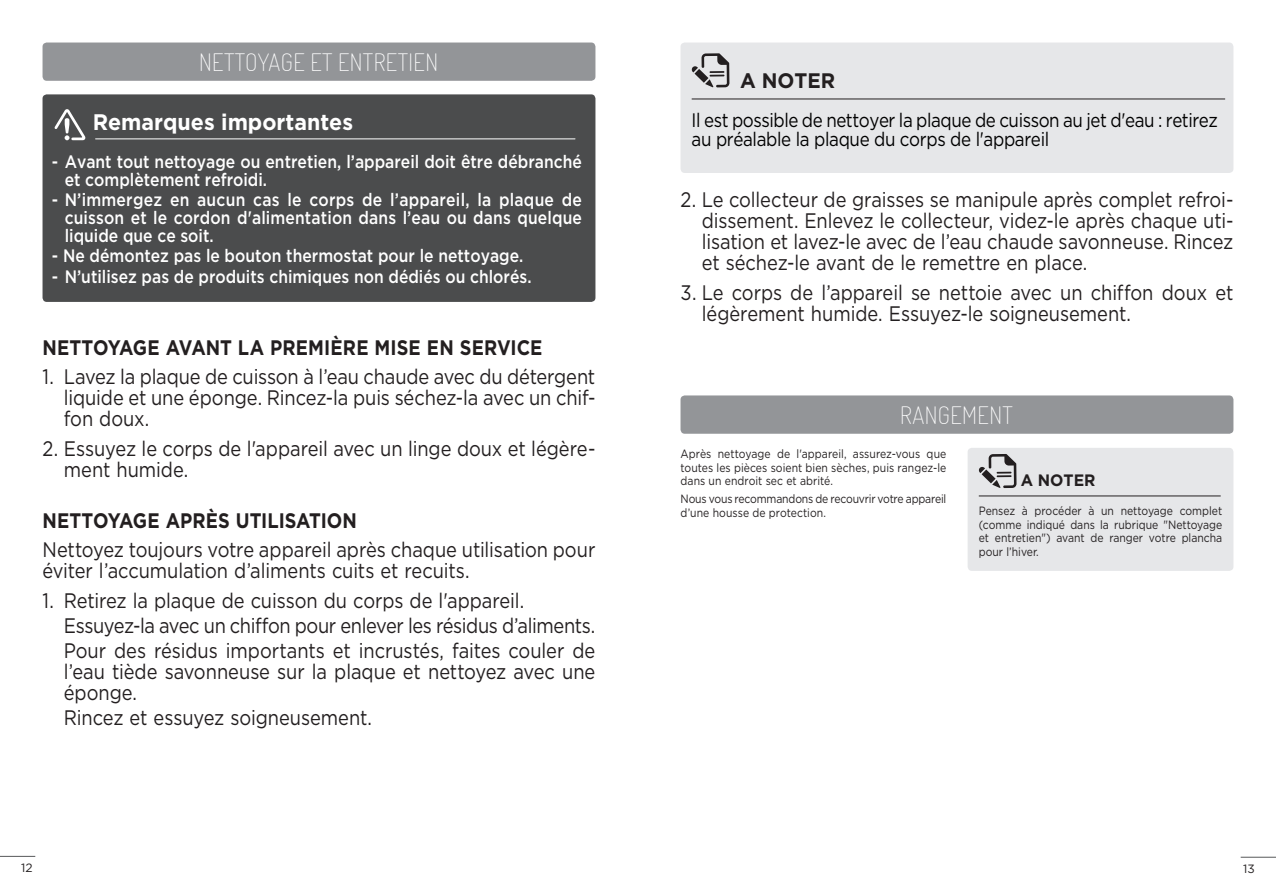
<style>
.page{position:relative;width:1276px;height:893px;background:#fff}
.page>*{position:absolute;margin:0;border:0;box-sizing:border-box;transform-origin:0 0}
.t1{font:200 24px "Dosis";letter-spacing:.02em;color:#fff;scale:.95 1}
.t2{font:700 22.5px "Gotham HTF";color:#fff;scale:.95 1}
.t3{font:21px/21px "Gotham HTF";letter-spacing:-.005em;color:#231f20;scale:.87 1}
.t4{font:700 21px "Gotham HTF";letter-spacing:.01em;color:#231f20;scale:.87 1}
.t5{font:700 21px "Gotham HTF";letter-spacing:.01em;color:#231f20;scale:.95 1}
.t6{font:19.5px/19.5px "Gotham HTF";letter-spacing:-.025em;color:#000;scale:.87 1}
.t7{font:500 18px/18px "Gotham HTF";color:#fff;scale:.87 1}
.t8{font:700 16.5px "Gotham HTF";color:#231f20;scale:.95 1}
.t9{font:12px/13.5px "Gotham HTF";color:#231f20;text-align:justify;scale:.87 1}
.t10{font:12px "Gotham HTF";color:#231f20}
</style>
<div class="page">
<div style="left:43px;top:94px;width:552px;height:208px;background:#4b4c4d;border-radius:4px"></div>
<svg style="left:54px;top:109px;width:32px;height:32px"></svg>
<hr style="left:96px;top:138px;width:479px;height:1px;background:#fff">
<div style="left:43px;top:43px;width:552px;height:38px;background:#939598;border-radius:4px"></div>
<hr style="left:1240px;top:857px;width:36px;height:1px;background:#57585a">
<hr style="left:0;top:856px;width:35px;height:1px;background:#57585a">
<div style="left:680px;top:395px;width:553px;height:39px;background:#939598;border-radius:4px"></div>
<div style="left:968px;top:448px;width:265px;height:123px;background:#e6e7e9"></div>
<hr style="left:978px;top:496px;width:242px;height:1px;background:#231f20">
<div style="left:680px;top:43px;width:553px;height:130px;background:#e6e7e9"></div>
<svg style="left:691px;top:53px;width:38px;height:34px"></svg>
<hr style="left:691px;top:99px;width:534px;height:1px;background:#231f20">
<p class="t1" style="left:199px;top:46px;width:253px">NETTOYAGE ET ENTRETIEN</p>
<p class="t2" style="left:93px;top:109px;width:276px">REMARQUES IMPORTANTES</p>
<p class="t7" style="left:65px;top:152px;width:596px;text-indent:-13px">- Avant tout nettoyage ou entretien, l’appareil doit être débranché et complètement refroidi.</p>
<p class="t7" style="left:65px;top:191px;width:596px;text-align:justify;text-indent:-13px">- N’immergez en aucun cas le corps de l’appareil, la plaque de cuisson et le cordon d'alimentation dans l’eau ou dans quelque liquide que ce soit.</p>
<p class="t7" style="left:52px;top:247px;width:543px">- Ne démontez pas le bouton thermostat pour le nettoyage.</p>
<p class="t7" style="left:52px;top:267px;width:553px">- N’utilisez pas de produits chimiques non dédiés ou chlorés.</p>
<p class="t4" style="left:43px;top:335px;width:576px">NETTOYAGE AVANT LA PREMI ÈRE MISE EN SERVICE</p>
<p class="t3" style="left:64px;top:366px;width:612px;text-align:justify;text-indent:-21px">1. Lavez la plaque de cuisson à l’eau chaude avec du détergent liquide et une éponge. Rincez-la puis séchez-la avec un chif&shy;fon doux.</p>
<p class="t3" style="left:64px;top:438px;width:612px;text-indent:-21px">2. Essuyez le corps de l'appareil avec un linge doux et légère&shy;ment humide.</p>
<p class="t4" style="left:43px;top:508px;width:359px">NETTOYAGE APRÈS UTI LISATI ON</p>
<p class="t3" style="left:42px;top:539px;width:637px">N ettoyez toujours votre appareil après chaque utilisation pour éviter l’accumulation d’aliments cuits et recuits.</p>
<p class="t3" style="left:64px;top:587px;width:612px;line-height:25.2px;text-indent:-21px">1. Retirez la plaque de cuisson du corps de l'appareil.<br>Essuyez-la avec un chiffon pour enlever les résidus d’aliments.<br>Pour des résidus importants et incrustés, faites couler de</p>
<p class="t3" style="left:64px;top:661px;width:612px">l’eau tiède savonneuse sur la plaque et nettoyez avec une éponge.</p>
<p class="t3" style="left:64px;top:707px;width:356px">Rincez et essuyez soigneusement.</p>
<p class="t5" style="left:740px;top:68px;width:95px">A NOTER</p>
<p class="t6" style="left:691px;top:110px;width:606px">I l est possible de nettoyer la plaque de cuisson au jet d'eau : retirez au préalable la plaque du corps de l'appareil</p>
<p class="t3" style="left:702px;top:189px;width:612px;text-align:justify;text-indent:-21px">2. Le collecteur de graisses se manipule après complet refroi&shy;dissement. Enlevez le collecteur, videz-le après chaque uti&shy;lisation et lavez-le avec de l’eau chaude savonneuse. Rincez et séchez-le avant de le remettre en place.</p>
<p class="t3" style="left:702px;top:281px;width:612px;text-indent:-21px">3. Le corps de l’appareil se nettoie avec un chiffon doux et légèrement humide. Essuyez-le soigneusement.</p>
<p class="t1" style="left:900px;top:399px;width:120px">RANGEMENT</p>
<p class="t9" style="left:680px;top:447px;width:307px">Après nettoyage de l'appareil, assurez-vous que toutes les pièces soient bien sèches, puis rangez-le dans un endroit sec et abrité.</p>
<p class="t9" style="left:680px;top:492px;width:307px">N ous vous recommandons de recouvrir votre appareil d’une housse de protection.</p>
<p class="t8" style="left:1020px;top:471px;width:75px">A NOTER</p>
<p class="t9" style="left:978px;top:504px;width:281px">Pensez à procéder à un nettoyage complet (comme indiqué dans la rubrique "Nettoyage et entretien") avant de ranger votre plancha pour l’hiver.</p>
<p class="t10" style="left:21px;top:861px;width:13px">12</p>
<p class="t10" style="left:1243px;top:862px;width:13px">13</p>
</div>
